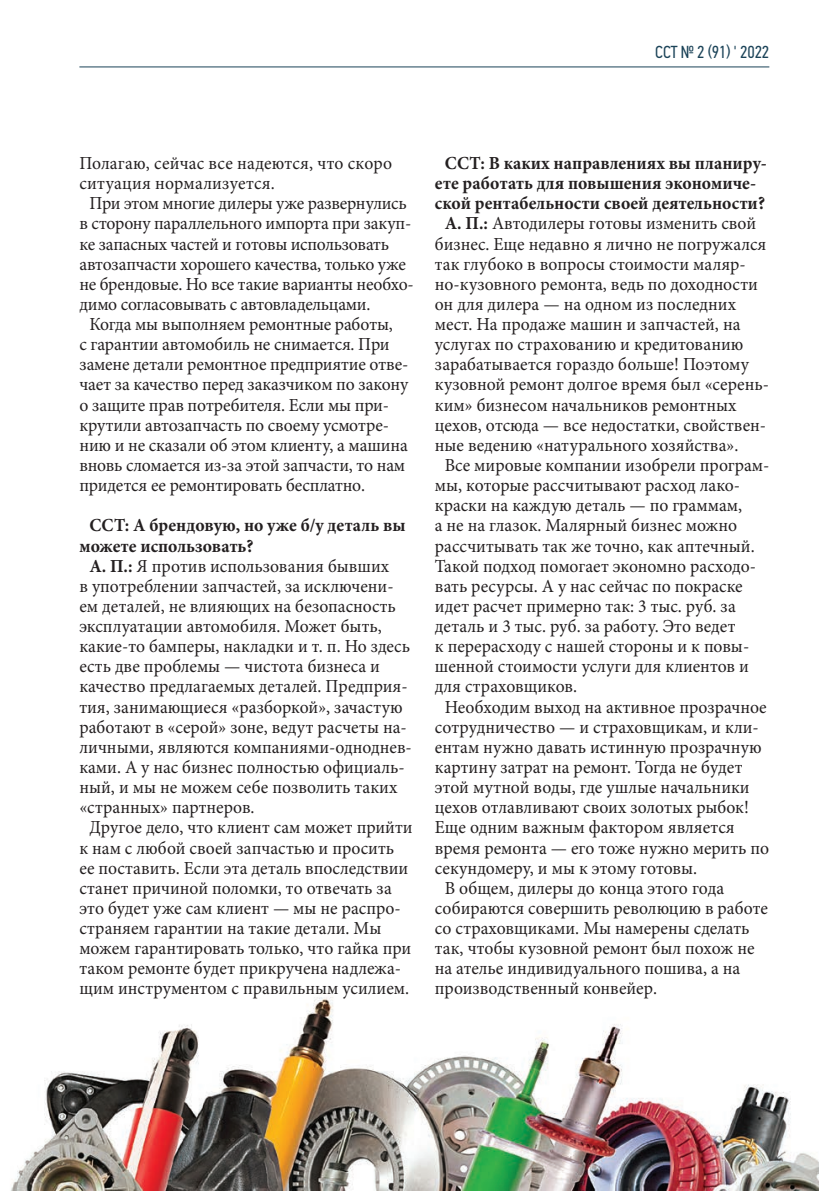
<style>
.page{position:relative;width:819px;height:1191px;background:#fff}
.page>*{position:absolute;margin:0;border:0;box-sizing:border-box;transform-origin:0 0}
.Осн_текст{font:18.38px/20.1px "Minion Pro";color:#231f20;scale:.96 1}
.Ответ{font:18.38px/20.1px "Minion Pro";color:#231f20;scale:.96 1}
.Вопрос_интервью{font:700 18.38px/20.1px "Minion Pro";color:#231f20;scale:.96 1}
.t1{font:17.5px "PF Din Text Cond Pro";letter-spacing:-.01em;color:#1b4358;scale:.96 1}
.s1{font-weight:700}
</style>
<div class="page">
<hr style="left:79px;top:66px;width:690px;height:1px;background:#1b4358">
<img style="left:11px;top:997px;width:808px;height:194px">
<p class="t1" style="left:655px;top:41px;width:120px">CСТ № 2 (91) ' 2022</p>
<p class="Ответ" style="left:79px;top:153px;width:327px">Полагаю, сейчас все надеются, что скоро ситуация нормализуется.</p>
<p class="Осн_текст" style="left:79px;top:193px;width:350px;text-indent:10px">При этом многие дилеры уже развернулись в сторону параллельного импорта при закуп&shy;ке запасных частей и готовы использовать автозапчасти хорошего качества, только уже не брендовые. Но все такие варианты необхо&shy;димо согласовывать с автовладельцами.</p>
<p class="Осн_текст" style="left:79px;top:314px;width:344px;text-indent:10px">Когда мы выполняем ремонтные работы,<br>с гарантии автомобиль не снимается. При замене детали ремонтное предприятие отве&shy;чает за качество перед заказчиком по закону о защите прав потребителя. Если мы при&shy;крутили автозапчасть по своему усмотре&shy;нию и не сказали об этом клиенту, а машина вновь сломается из-за этой запчасти, то нам придется ее ремонтировать бесплатно.</p>
<p class="Вопрос_интервью" style="left:79px;top:515px;width:341px;text-indent:10px">ССТ: А брендовую, но уже б/у деталь вы можете использовать?</p>
<p class="Ответ" style="left:79px;top:556px;width:348px;text-indent:10px"><span class="s1">А. П.:</span> Я против использования бывших<br>в употреблении запчастей, за исключени&shy;ем деталей, не влияющих на безопасность эксплуатации автомобиля. Может быть, какие-то бамперы, накладки и т. п. Но здесь есть две проблемы — чистота бизнеса и качество предлагаемых деталей. Предприя&shy;тия, занимающиеся «разборкой», зачастую работают в «серой» зоне, ведут расчеты на&shy;личными, являются компаниями-одноднев&shy;ками. А у нас бизнес полностью официаль&shy;ный, и мы не можем себе позволить таких «странных» партнеров.</p>
<p class="Осн_текст" style="left:79px;top:817px;width:348px;text-indent:10px">Другое дело, что клиент сам может прийти к нам с любой своей запчастью и просить ее поставить. Если эта деталь впоследствии станет причиной поломки, то отвечать за это будет уже сам клиент — мы не распро&shy;страняем гарантии на такие детали. Мы можем гарантировать только, что гайка при таком ремонте будет прикручена надлежа&shy;щим инструментом с правильным усилием.</p>
<p class="Вопрос_интервью" style="left:435px;top:153px;width:347px;text-align:center">ССТ: В каких направлениях вы планиру&shy;ете работать для повышения экономиче&shy;ской рентабельности своей деятельности?</p>
<p class="Ответ" style="left:435px;top:213px;width:349px;text-indent:10px"><span class="s1">А. П.:</span> Автодилеры готовы изменить свой бизнес. Еще недавно я лично не погружался так глубоко в вопросы стоимости маляр&shy;но-кузовного ремонта, ведь по доходности он для дилера — на одном из последних мест. На продаже машин и запчастей, на услугах по страхованию и кредитованию зарабатывается гораздо больше! Поэтому кузовной ремонт долгое время был «серень&shy;ким» бизнесом начальников ремонтных цехов, отсюда — все недостатки, свойствен&shy;ные ведению «натурального хозяйства».</p>
<p class="Осн_текст" style="left:435px;top:455px;width:350px;text-indent:10px">Все мировые компании изобрели програм&shy;мы, которые рассчитывают расход лако&shy;краски на каждую деталь — по граммам,<br>а не на глазок. Малярный бизнес можно рассчитывать так же точно, как аптечный.<br>Такой подход помогает экономно расходо&shy;вать ресурсы. А у нас сейчас по покраске идет расчет примерно так: 3 тыс. руб. за деталь и 3 тыс. руб. за работу. Это ведет<br>к перерасходу с нашей стороны и к повы&shy;шенной стоимости услуги для клиентов и для страховщиков.</p>
<p class="Осн_текст" style="left:435px;top:696px;width:349px;text-indent:10px">Необходим выход на активное прозрачное сотрудничество — и страховщикам, и кли&shy;ентам нужно давать истинную прозрачную картину затрат на ремонт. Тогда не будет этой мутной воды, где ушлые начальники цехов отлавливают своих золотых рыбок!<br>Еще одним важным фактором является время ремонта — его тоже нужно мерить по секундомеру, и мы к этому готовы.</p>
<p class="Осн_текст" style="left:435px;top:878px;width:348px;text-indent:10px">В общем, дилеры до конца этого года собираются совершить революцию в работе со страховщиками. Мы намерены сделать так, чтобы кузовной ремонт был похож не на ателье индивидуального пошива, а на производственный конвейер.</p>
</div>
